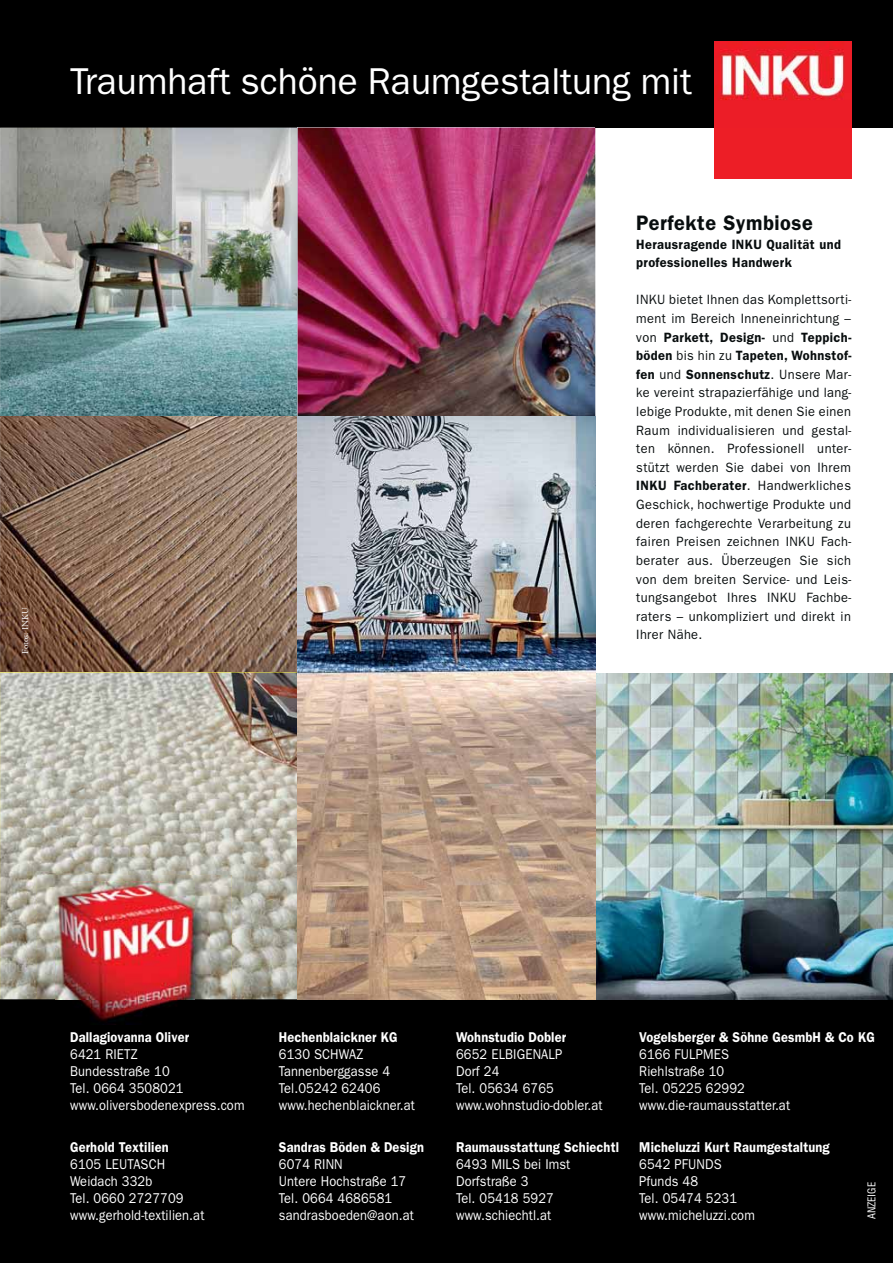
<style>
.page{position:relative;width:893px;height:1263px;background:#fff}
.page>*{position:absolute;margin:0;border:0;box-sizing:border-box;transform-origin:0 0}
.t1{font:37.5px "ITC Franklin Gothic Std";color:#fff}
.t2{font:600 21px "ITC Franklin Gothic Std";letter-spacing:.03em;color:#080d0e;scale:.95 1}
.t3{font:14.25px/17.1px "ITC Franklin Gothic Std";letter-spacing:.01em;color:#fff;scale:.9 1}
.t4{font:600 14.25px "ITC Franklin Gothic Std";letter-spacing:.01em;color:#fff;scale:.9 1}
.t5{font:13.5px/18.6px "ITC Franklin Gothic Std";letter-spacing:.03em;color:#080d0e;text-align:justify;scale:.95 1}
.t6{font:600 13.5px/18.6px "ITC Franklin Gothic Std";letter-spacing:.03em;color:#080d0e;scale:.95 1}
.t7{font:condensed 10.5px "Helvetica LT Pro";color:#fff}
.t8{font:9px "Adobe Garamond Pro";color:#fff}
.s1{font-weight:600}
</style>
<div class="page">
<div style="left:0;top:0;width:893px;height:128px;background:#000"></div>
<div style="left:0;top:999px;width:893px;height:264px;background:#000"></div>
<img style="left:0;top:128px;width:298px;height:544px">
<img style="left:0;top:417px;width:298px;height:1px">
<svg style="left:0;top:672px;width:298px;height:327px;background:#b7b4a9"></svg>
<img style="left:595px;top:673px;width:298px;height:326px">
<img style="left:298px;top:128px;width:297px;height:289px">
<img style="left:298px;top:417px;width:297px;height:582px">
<img style="left:714px;top:41px;width:137px;height:137px">
<img style="left:37px;top:875px;width:195px;height:150px">
<img style="left:56px;top:881px;width:138px;height:143px">
<h1 class="t1" style="left:70px;top:68px;width:623px">Traumhaft schöne Raumgestaltung mit</h1>
<p class="t8" style="left:22px;top:654px;width:48px;rotate:-90deg">Fotos: INKU</p>
<h2 class="t2" style="left:636px;top:215px;width:187px">Perfekte Symbiose</h2>
<p class="t6" style="left:636px;top:236px;width:217px">Herausragende INKU Qualität und professionelles Handwerk</p>
<p class="t5" style="left:636px;top:292px;width:228px">INKU bietet Ihnen das Komplettsorti&shy;ment im Bereich Inneneinrichtung – von <span class="s1">Parkett, Design-</span> und <span class="s1">Teppich - böden</span> bis hin zu <span class="s1">Tapeten, Wohnstof&shy;fen</span> und <span class="s1">Sonnenschutz</span>. Unsere Mar&shy;ke vereint strapazierfähige und lang&shy;lebige Produkte, mit denen Sie einen Raum individualisieren und gestal&shy;ten können. Professionell unter&shy;stützt werden Sie dabei von Ihrem <span class="s1">INKU Fachberater</span>. Handwerkliches Geschick, hochwertige Produkte und deren fachgerechte Verarbeitung zu fairen Preisen zeichnen INKU Fach&shy;berater aus. Überzeugen Sie sich von dem breiten Service- und Leis&shy;tungsangebot Ihres INKU Fachbe - raters – unkompliziert und direkt in Ihrer Nähe.</p>
<p class="t4" style="left:70px;top:1032px;width:134px">Dallagiovanna Oliver</p>
<p class="t3" style="left:70px;top:1047px;width:195px">6421 RIETZ<br>Bundesstraße 10<br>Tel. 0664 3508021 www.oliversbodenexpress.com</p>
<p class="t4" style="left:70px;top:1142px;width:111px">Gerhold Textilien</p>
<p class="t3" style="left:70px;top:1157px;width:151px">6105 LEUTASCH<br>Weidach 332b<br>Tel. 0660 2727709 www.gerhold-textilien.at</p>
<p class="t4" style="left:279px;top:1032px;width:133px">Hechenblaickner KG</p>
<p class="t3" style="left:279px;top:1047px;width:153px">6130 SCHWAZ<br>Tannenberggasse 4<br>Tel.05242 62406 www.hechenblaickner.at</p>
<p class="t4" style="left:279px;top:1142px;width:163px">Sandras Böden &amp; Design</p>
<p class="t3" style="left:279px;top:1157px;width:152px">6074 RINN<br>Untere Hochstraße 17<br>Tel. 0664 4686581 sandrasboeden@aon.at</p>
<p class="t4" style="left:456px;top:1032px;width:124px">Wohnstudio Dobler</p>
<p class="t3" style="left:456px;top:1047px;width:164px">6652 ELBIGENALP<br>Dorf 24<br>Tel. 05634 6765 www.wohnstudio-dobler.at</p>
<p class="t4" style="left:456px;top:1142px;width:182px">Raumausstattung Schiechtl</p>
<p class="t3" style="left:456px;top:1157px;width:128px">6493 MILS bei Imst<br>Dorfstraße 3<br>Tel. 05418 5927 www.schiechtl.at</p>
<p class="t4" style="left:639px;top:1032px;width:263px">Vogelsberger &amp; Söhne GesmbH &amp; Co KG</p>
<p class="t3" style="left:639px;top:1047px;width:169px">6166 FULPMES<br>Riehlstraße 10<br>Tel. 05225 62992 www.die-raumausstatter.at</p>
<p class="t4" style="left:639px;top:1142px;width:213px">Micheluzzi Kurt Raumgestaltung</p>
<p class="t3" style="left:639px;top:1157px;width:130px">6542 PFUNDS<br>Pfunds 48<br>Tel. 05474 5231 www.micheluzzi.com</p>
<p class="t7" style="left:866px;top:1219px;width:39px;rotate:-90deg">ANZEIGE</p>
</div>
